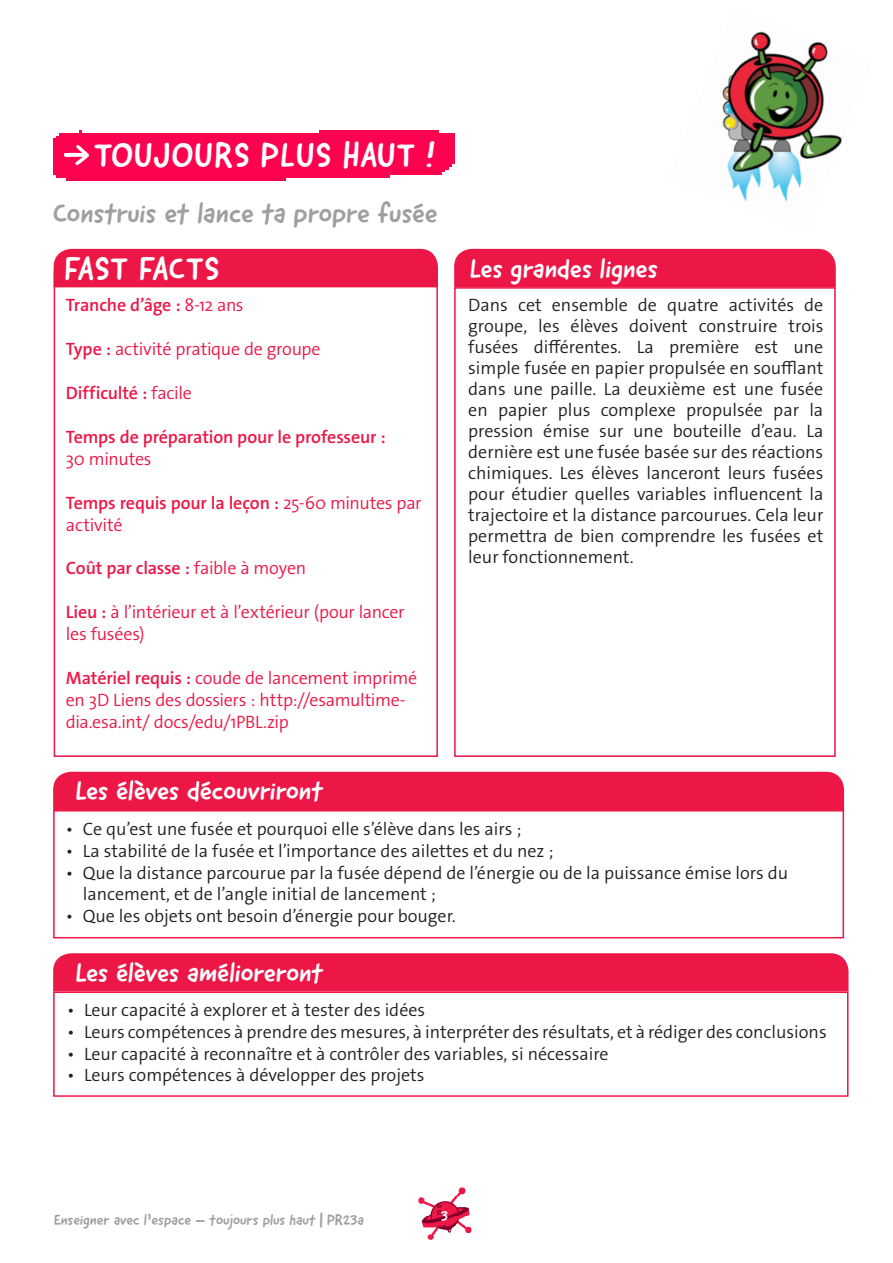
<style>
.page{position:relative;width:893px;height:1263px;background:#fff}
.page>*{position:absolute;margin:0;border:0;box-sizing:border-box;transform-origin:0 0}
.t1{font:34.5px "Good Dog New";letter-spacing:.03em;color:#fff}
.t2{font:33px "Good Dog New";letter-spacing:.03em;color:#fff}
.t3{font:28.5px "Good Dog New";letter-spacing:-.01em;color:#9d9fa2}
.t4{font:27px "Good Dog New";letter-spacing:-.005em;color:#fff}
.t5{font:300 18px/21px "The Sans Os F";color:#231f20}
.t6{font:300 18px/21.9px "The Sans Os F";letter-spacing:-.015em;color:#ed1747}
.t7{font:600 18px/21.9px "The Sans Os F";letter-spacing:-.01em;color:#ed1747}
.t8{font:15px "Good Dog New";color:#9d9fa2}
.t9{font:15px "Good Dog New";color:#fff}
.s1{font-weight:300}
.s2{font-weight:600}
</style>
<div class="page">
<img style="left:418px;top:1187px;width:54px;height:53px">
<div style="left:53px;top:131px;width:401px;height:49px;background:#fd024f"></div>
<div style="left:54px;top:271px;width:384px;height:486px;border:2px solid #ed1747"></div>
<div style="left:54px;top:249px;width:384px;height:38px;background:#ed1747"></div>
<div style="left:53px;top:810px;width:791px;height:128px;border:2px solid #ed1747"></div>
<div style="left:53px;top:772px;width:791px;height:38px;background:#ed1747"></div>
<div style="left:454px;top:287px;width:382px;height:470px;border:2px solid #ed1747"></div>
<div style="left:454px;top:249px;width:382px;height:38px;background:#ed1747"></div>
<svg style="left:64px;top:145px;width:25px;height:20px"></svg>
<img style="left:722px;top:31px;width:120px;height:171px">
<div style="left:53px;top:991px;width:795px;height:106px;border:2px solid #ed1747"></div>
<div style="left:53px;top:953px;width:795px;height:38px;background:#ed1747"></div>
<p class="t1" style="left:94px;top:133px;width:342px">TOUJOURS PLUS HAUT !</p>
<p class="t3" style="left:53px;top:195px;width:386px">Construis et lance ta propre fusée</p>
<p class="t2" style="left:64px;top:247px;width:157px">FAST FACTS</p>
<p class="t7" style="left:66px;top:295px;width:179px">Tranche d’âge : <span class="s1">8-12 ans</span></p>
<p class="t6" style="left:66px;top:338px;width:256px"><span class="s2">Type :</span> activité pratique de groupe</p>
<p class="t7" style="left:66px;top:382px;width:127px">Difficulté : <span class="s1">facile</span></p>
<p class="t7" style="left:66px;top:426px;width:321px">Temps de préparation pour le professeur :</p>
<p class="t6" style="left:66px;top:448px;width:87px">30 minutes</p>
<p class="t7" style="left:66px;top:492px;width:357px">Temps requis pour la leçon : <span class="s1">25-60 minutes par activité</span></p>
<p class="t7" style="left:66px;top:557px;width:242px">Coût par classe : <span class="s1">faible à moyen</span></p>
<p class="t6" style="left:66px;top:601px;width:340px"><span class="s2">Lieu :</span> à l’intérieur et à l’extérieur (pour lancer les fusées)</p>
<p class="t6" style="left:66px;top:667px;width:353px"><span class="s2">Matériel requis :</span> coude de lancement imprimé en 3D Liens des dossiers : http://esamultime&shy;dia.esa.int/ docs/edu/1PBL.zip</p>
<p class="t4" style="left:470px;top:251px;width:190px">Les grandes lignes</p>
<p class="t5" style="left:468px;top:295px;width:357px;text-align:justify">Dans cet ensemble de quatre activités de groupe, les élèves doivent construire trois fusées différentes. La première est une simple fusée en papier propulsée en soufflant dans une paille. La deuxième est une fusée en papier plus complexe propulsée par la pression émise sur une bouteille d’eau. La dernière est une fusée basée sur des réactions chimiques. Les élèves lanceront leurs fusées pour étudier quelles variables influencent la trajectoire et la distance parcourues. Cela leur permettra de bien comprendre les fusées et leur fonctionnement.</p>
<p class="t4" style="left:75px;top:773px;width:250px">Les élèves découvriront</p>
<p class="t5" style="left:66px;top:819px;width:457px">• Ce qu’est une fusée et pourquoi elle s’élève dans les airs ;</p>
<p class="t5" style="left:66px;top:840px;width:489px">• La stabilité de la fusée et l’importance des ailettes et du nez ;</p>
<p class="t5" style="left:83px;top:862px;width:707px;line-height:21.6px;text-indent:-17px">• Que la distance parcourue par la fusée dépend de l’énergie ou de la puissance émise lors du lancement, et de l’angle initial de lancement ;</p>
<p class="t5" style="left:66px;top:905px;width:391px">• Que les objets ont besoin d’énergie pour bouger.</p>
<p class="t4" style="left:75px;top:955px;width:250px">Les élèves amélioreront</p>
<p class="t5" style="left:67px;top:1000px;width:360px">• Leur capacité à explorer et à tester des idées</p>
<p class="t5" style="left:67px;top:1021px;width:761px">• Leurs compétences à prendre des mesures, à interpréter des résultats, et à rédiger des conclusions</p>
<p class="t5" style="left:67px;top:1043px;width:543px">• Leur capacité à reconnaître et à contrôler des variables, si nécessaire</p>
<p class="t5" style="left:67px;top:1065px;width:359px">• Leurs compétences à développer des projets</p>
<p class="t8" style="left:54px;top:1210px;width:311px">Enseigner avec l’espace – toujours plus haut | PR23a</p>
<p class="t9" style="left:441px;top:1206px;width:9px">3</p>
</div>
